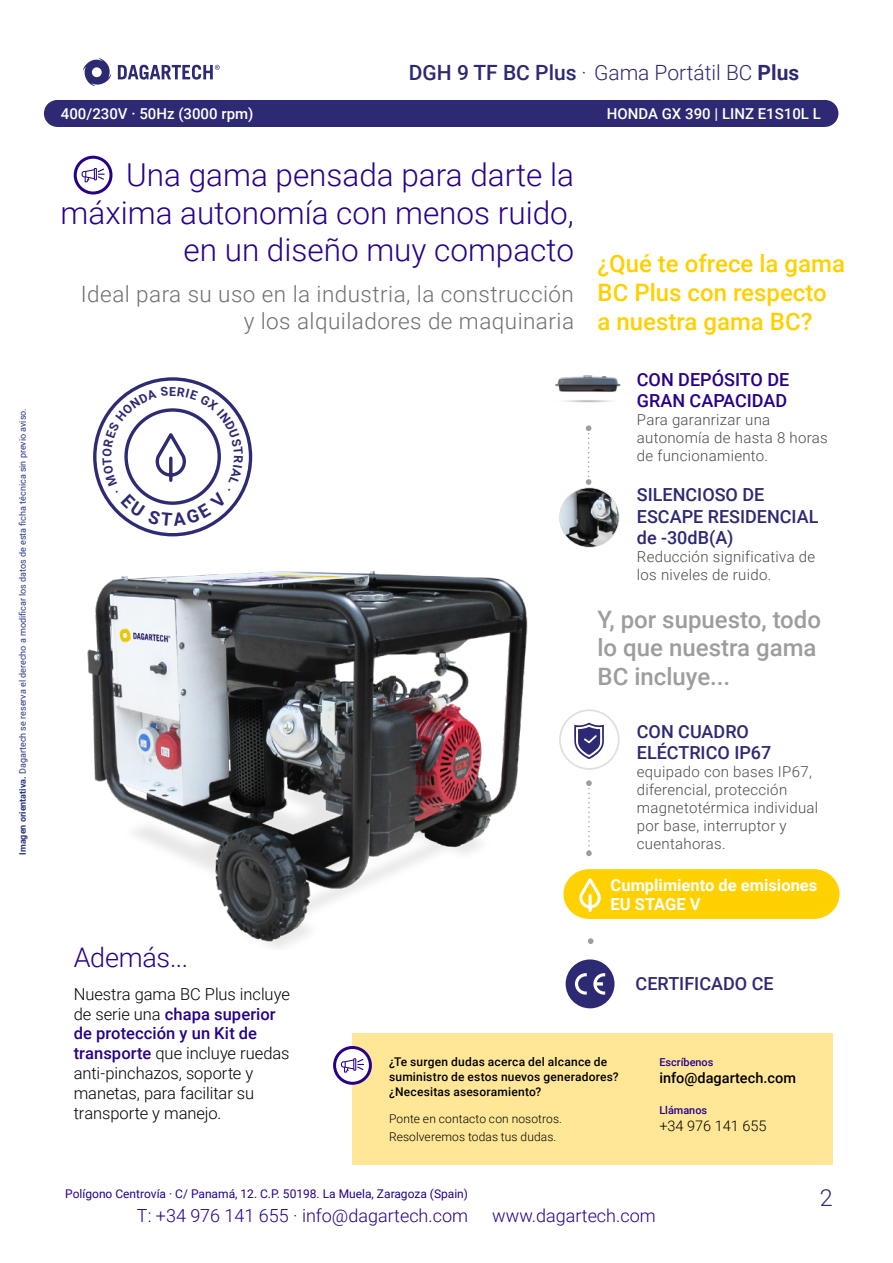
<style>
.page{position:relative;width:893px;height:1263px;background:#fff}
.page>*{position:absolute;margin:0;border:0;box-sizing:border-box;transform-origin:0 0}
.t1{font:300 31.5px/37.8px "Roboto";color:#270089;text-align:right}
.t2{font:300 27px "Roboto";letter-spacing:-.01em;color:#270089}
.t3{font:500 24px/28.8px "Roboto";color:#ffd000}
.t4{font:500 24px/28.8px "Roboto";color:#9d9d9c}
.t5{font:300 23.4px "Roboto";color:#2e2973}
.t6{font:300 22.5px/27px "Roboto";letter-spacing:.02em;color:#706f6f;text-align:right}
.t7{font:300 21px "Roboto";color:#2e2973}
.t8{font:500 18px/21.6px "Roboto";color:#2e2973}
.t9{font:300 18px "Roboto";color:#270089}
.t10{font:500 18px/21.6px "Roboto";color:#270089}
.t11{font:300 16.5px/19.8px "Roboto";letter-spacing:-.005em;color:#000}
.t12{font:700 16.5px/19.5px "Roboto";color:#fff}
.t13{font:300 15px/18px "Roboto";letter-spacing:.02em;color:#4a4a49}
.t14{font:500 15px "Roboto";color:#fff}
.t15{font:500 14.55px "Roboto";color:#000}
.t16{font:300 14.55px "Roboto";color:#000}
.t17{font:700 12.3px "Roboto";color:#2e2973}
.t18{font:500 12px/15px "Roboto";letter-spacing:.015em;color:#000}
.t19{font:12px "Roboto";color:#270089}
.t20{font:300 12px/18px "Roboto";letter-spacing:.01em;color:#000}
.t21{font:500 10.95px "Roboto";color:#270089}
.t22{font:9px "Roboto";color:#283583}
.s1{font-weight:700}
.s2{font-weight:500}
.s3{font-weight:500;color:#270089}
</style>
<div class="page">
<div style="left:57px;top:100px;width:768px;height:27px;background:#2e2973"></div>
<div style="left:44px;top:100px;width:27px;height:27px;background:#2e2973;border-radius:50%"></div>
<div style="left:811px;top:100px;width:27px;height:27px;background:#2e2973;border-radius:50%"></div>
<svg style="left:83px;top:58px;width:28px;height:28px"></svg>
<svg style="left:118px;top:65px;width:102px;height:15px"></svg>
<img style="left:87px;top:532px;width:480px;height:416px">
<div style="left:352px;top:1033px;width:481px;height:131px;background:#ffe797"></div>
<svg style="left:335px;top:1047px;width:35px;height:36px"></svg>
<div style="left:333px;top:1046px;width:39px;height:39px;border:3px solid #270089;border-radius:50%"></div>
<svg style="left:341px;top:1058px;width:23px;height:14px"></svg>
<svg style="left:75px;top:157px;width:36px;height:36px"></svg>
<div style="left:74px;top:156px;width:39px;height:38px;border:3px solid #270089;border-radius:50%"></div>
<svg style="left:81px;top:168px;width:24px;height:14px"></svg>
<div style="left:566px;top:959px;width:48px;height:49px;background:#2e2973;border-radius:50%"></div>
<svg style="left:575px;top:973px;width:12px;height:22px"></svg>
<svg style="left:593px;top:973px;width:12px;height:22px"></svg>
<svg style="left:563px;top:869px;width:276px;height:50px;background:#ffd310"></svg>
<svg style="left:588px;top:938px;width:5px;height:6px"></svg>
<svg style="left:586px;top:425px;width:5px;height:60px"></svg>
<img style="left:555px;top:375px;width:66px;height:28px">
<div style="left:559px;top:709px;width:61px;height:61px;border:2px solid #e1e0df;border-radius:50%"></div>
<svg style="left:574px;top:723px;width:30px;height:36px"></svg>
<svg style="left:586px;top:780px;width:6px;height:76px"></svg>
<div style="left:559px;top:487px;width:61px;height:61px;border:2px solid #e1e0df;border-radius:50%"></div>
<img style="left:560px;top:488px;width:59px;height:59px;border-radius:29px">
<svg style="left:91px;top:377px;width:163px;height:161px"></svg>
<p class="t22" style="left:16px;top:855px;width:448px;rotate:-90deg"><span class="s1">Imagen orientativa.</span> Dagartech se reserva el derecho a modificar los datos de esta ficha técnica sin previo aviso.</p>
<h3 class="t7" style="left:409px;top:57px;width:392px"><span class="s2">DGH 9 TF BC Plus</span> · Gama Portátil BC <span class="s1">Plus</span></h3>
<p class="t14" style="left:61px;top:103px;width:194px">400/230V · 50Hz (3000 rpm)</p>
<p class="t14" style="left:607px;top:104px;width:216px">HONDA GX 390 | LINZ E1S10L L</p>
<h1 class="t1" style="left:61px;top:154px;width:515px">Una gama pensada para darte la máxima autonomía con menos ruido, en un diseño muy compacto</h1>
<h3 class="t6" style="left:81px;top:279px;width:495px">Ideal para su uso en la industria, la construcción y los alquiladores de maquinaria</h3>
<p class="t17" style="left:169px;top:382px;width:8px">E</p>
<h3 class="t3" style="left:597px;top:249px;width:249px">¿Qué te ofrece la gama<br>BC Plus con respecto a nuestra gama BC?</h3>
<p class="t10" style="left:637px;top:368px;width:154px">CON DEPÓSITO DE<br>GRAN CAPACIDAD</p>
<p class="t13" style="left:637px;top:410px;width:192px">Para garanrizar una autonomía de hasta 8 horas de funcionamiento.</p>
<p class="t8" style="left:637px;top:483px;width:183px">SILENCIOSO DE<br>ESCAPE RESIDENCIAL de -30dB(A)</p>
<p class="t13" style="left:637px;top:547px;width:180px">Reducción significativa de los niveles de ruido.</p>
<h3 class="t4" style="left:597px;top:604px;width:225px">Y, por supuesto, todo lo que nuestra gama<br>BC incluye...</h3>
<p class="t8" style="left:637px;top:720px;width:136px">CON CUADRO<br>ELÉCTRICO IP67</p>
<p class="t13" style="left:637px;top:762px;width:183px">equipado con bases IP67, diferencial, protección magnetotérmica individual por base, interruptor y cuentahoras.</p>
<p class="t12" style="left:611px;top:874px;width:208px">Cumplimiento de emisiones<br>EU STAGE V</p>
<h2 class="t2" style="left:74px;top:939px;width:116px">Además...</h2>
<p class="t11" style="left:74px;top:983px;width:218px">Nuestra gama BC Plus incluye de serie una <span class="s3">chapa superior de protección y un Kit de transporte</span> que incluye ruedas anti-pinchazos, soporte y manetas, para facilitar su transporte y manejo.</p>
<p class="t8" style="left:636px;top:972px;width:140px">CERTIFICADO CE</p>
<p class="t18" style="left:389px;top:1054px;width:231px">¿Te surgen dudas acerca del alcance de suministro de estos nuevos generadores? ¿Necesitas asesoramiento?</p>
<p class="t20" style="left:389px;top:1109px;width:175px">Ponte en contacto con nosotros.<br>Resolveremos todas tus dudas.</p>
<p class="t21" style="left:659px;top:1054px;width:56px">Escríbenos</p>
<p class="t15" style="left:659px;top:1068px;width:138px">info@dagartech.com</p>
<p class="t21" style="left:659px;top:1102px;width:49px">Llámanos</p>
<p class="t16" style="left:659px;top:1116px;width:109px">+34 976 141 655</p>
<p class="t19" style="left:65px;top:1185px;width:404px">Polígono Centrovía · C/ Panamá, 12. C.P. 50198. La Muela, Zaragoza (Spain)</p>
<p class="t9" style="left:137px;top:1203px;width:333px">T: +34 976 141 655 · info@dagartech.com</p>
<p class="t9" style="left:492px;top:1203px;width:165px">www.dagartech.com</p>
<h3 class="t5" style="left:820px;top:1182px;width:14px">2</h3>
</div>
